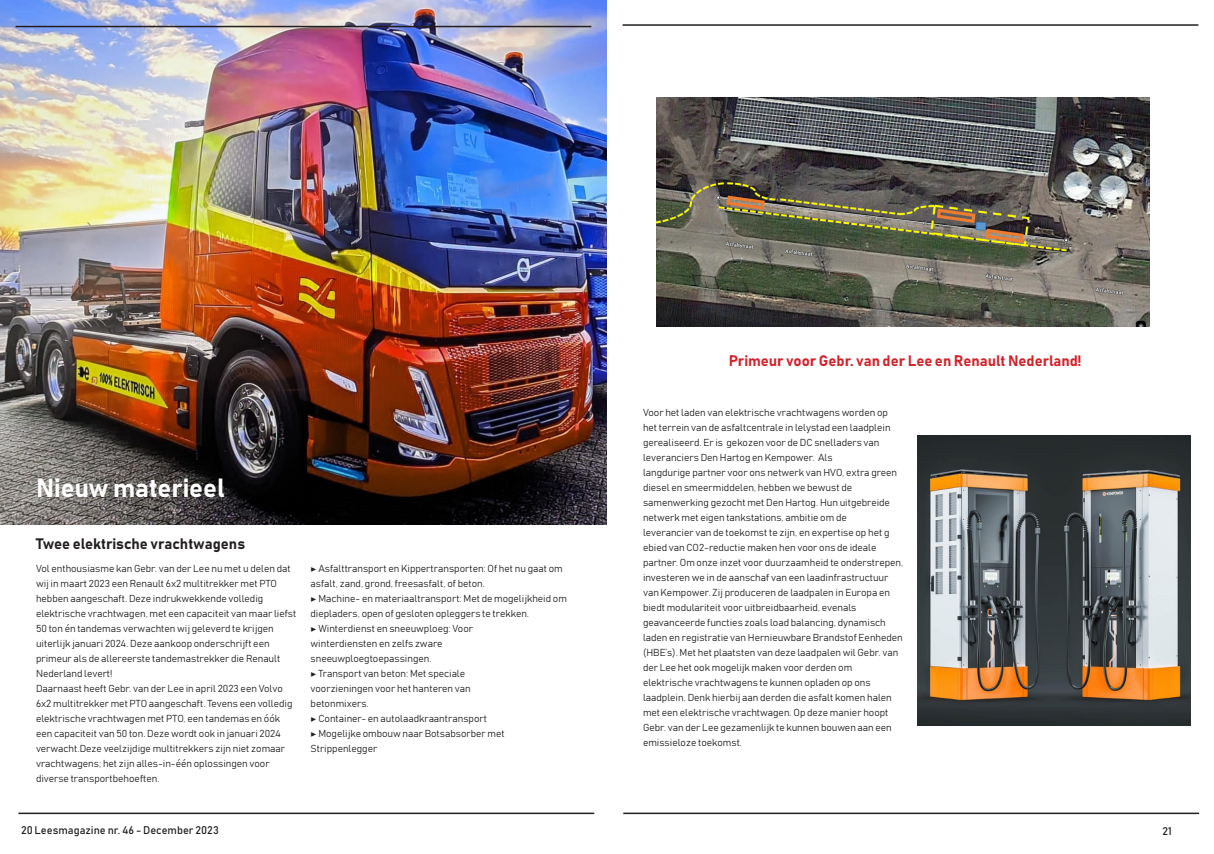
<style>
.page{position:relative;width:1214px;height:854px;background:#fff}
.page>*{position:absolute;margin:0;border:0;box-sizing:border-box;transform-origin:0 0}
.t1{font:26px "Bahnschrift";color:#fff}
.t2{font:15px "Bahnschrift";color:#d1232a}
.t3{font:15px "Bahnschrift";color:#231f20}
.t4{font:11px "Bahnschrift";color:#231f20}
.t5{font:10px/15px "Bahnschrift";color:#231f20}
.s1{font-family:"Minion Pro"}
</style>
<div class="page">
<img style="left:917px;top:435px;width:273px;height:290px">
<hr style="left:18px;top:812px;width:576px;height:1px;background:#231f20">
<img style="left:0;top:0;width:607px;height:524px">
<hr style="left:623px;top:812px;width:575px;height:1px;background:#231f20">
<hr style="left:622px;top:24px;width:576px;height:2px;background:#231f20">
<hr style="left:16px;top:26px;width:575px;height:1px;background:#231f20">
<img style="left:657px;top:98px;width:492px;height:228px">
<p class="t1" style="left:36px;top:471px;width:190px">Nieuw materieel</p>
<p class="t3" style="left:36px;top:534px;width:210px">Twee elektrische vrachtwagens</p>
<p class="t5" style="left:36px;top:560px;width:256px">Vol enthousiasme kan Gebr. van der Lee nu met u delen dat wij in maart 2023 een Renault 6x2 multitrekker met PTO</p>
<p class="t5" style="left:36px;top:590px;width:229px">hebben aangeschaft. Deze indrukwekkende volledig</p>
<p class="t5" style="left:36px;top:605px;width:262px">elektrische vrachtwagen, met een capaciteit van maar liefst<br>50 ton én tandemas verwachten wij geleverd te krijgen uiterlijk januari 2024. Deze aankoop onderschrijft een</p>
<p class="t5" style="left:36px;top:650px;width:246px">primeur als de allereerste tandemastrekker die Renault</p>
<p class="t5" style="left:36px;top:665px;width:78px">Nederland levert!</p>
<p class="t5" style="left:36px;top:680px;width:258px">Daarnaast heeft Gebr. van der Lee in april 2023 een Volvo<br>6x2 multitrekker met PTO aangeschaft. Tevens een volledig</p>
<p class="t5" style="left:36px;top:710px;width:251px">elektrische vrachtwagen met PTO, een tandemas en óók een capaciteit van 50 ton. Deze wordt ook in januari 2024 verwacht.Deze veelzijdige multitrekkers zijn niet zomaar vrachtwagens; het zijn alles-in-één oplossingen voor diverse transportbehoeften.</p>
<p class="t5" style="left:310px;top:560px;width:254px"><span class="s1">▶</span> Asfalttransport en Kippertransporten: Of het nu gaat om asfalt, zand, grond, freesasfalt, of beton.</p>
<p class="t5" style="left:310px;top:590px;width:258px"><span class="s1">▶</span> Machine- en materiaaltransport: Met de mogelijkheid om diepladers, open of gesloten opleggers te trekken.</p>
<p class="t5" style="left:310px;top:620px;width:164px"><span class="s1">▶</span> Winterdienst en sneeuwploeg: Voor</p>
<p class="t5" style="left:310px;top:635px;width:133px">winterdiensten en zelfs zware</p>
<p class="t5" style="left:310px;top:650px;width:122px">sneeuwploegtoepassingen.</p>
<p class="t5" style="left:310px;top:665px;width:156px"><span class="s1">▶</span> Transport van beton: Met speciale</p>
<p class="t5" style="left:310px;top:680px;width:162px">voorzieningen voor het hanteren van</p>
<p class="t5" style="left:310px;top:695px;width:60px">betonmixers.</p>
<p class="t5" style="left:310px;top:710px;width:178px"><span class="s1">▶</span> Container- en autolaadkraantransport</p>
<p class="t5" style="left:310px;top:725px;width:196px"><span class="s1">▶</span> Mogelijke ombouw naar Botsabsorber met</p>
<p class="t5" style="left:310px;top:740px;width:68px">Strippenlegger</p>
<p class="t2" style="left:729px;top:351px;width:354px">Primeur voor Gebr. van der Lee en Renault Nederland!</p>
<p class="t5" style="left:643px;top:404px;width:249px">Voor het laden van elektrische vrachtwagens worden op het terrein van de asfaltcentrale in lelystad een laadplein gerealiseerd. Er is gekozen voor de DC snelladers van leveranciers Den Hartog en Kempower. Als</p>
<p class="t5" style="left:643px;top:464px;width:256px">langdurige partner voor ons netwerk van HVO, extra green diesel en smeermiddelen, hebben we bewust de</p>
<p class="t5" style="left:643px;top:494px;width:248px">samenwerking gezocht met Den Hartog. Hun uitgebreide netwerk met eigen tankstations, ambitie om de</p>
<p class="t5" style="left:643px;top:524px;width:248px">leverancier van de toekomst te zijn, en expertise op het g</p>
<p class="t5" style="left:643px;top:539px;width:235px">ebied van CO2-reductie maken hen voor ons de ideale</p>
<p class="t5" style="left:643px;top:554px;width:262px">partner. Om onze inzet voor duurzaamheid te onderstrepen, investeren we in de aanschaf van een laadinfrastructuur van Kempower. Zij produceren de laadpalen in Europa en biedt modulariteit voor uitbreidbaarheid, evenals</p>
<p class="t5" style="left:643px;top:614px;width:261px">geavanceerde functies zoals load balancing, dynamisch laden en registratie van Hernieuwbare Brandstof Eenheden (HBE’s). Met het plaatsten van deze laadpalen wil Gebr. van der Lee het ook mogelijk maken voor derden om</p>
<p class="t5" style="left:643px;top:674px;width:229px">elektrische vrachtwagens te kunnen opladen op ons</p>
<p class="t5" style="left:643px;top:689px;width:250px">laadplein. Denk hierbij aan derden die asfalt komen halen met een elektrische vrachtwagen. Op deze manier hoopt Gebr. van der Lee gezamenlijk te kunnen bouwen aan een emissieloze toekomst.</p>
<p class="t4" style="left:21px;top:823px;width:199px">20 Leesmagazine nr. 46 - December 2023</p>
<p class="t4" style="left:1162px;top:824px;width:11px">21</p>
</div>
